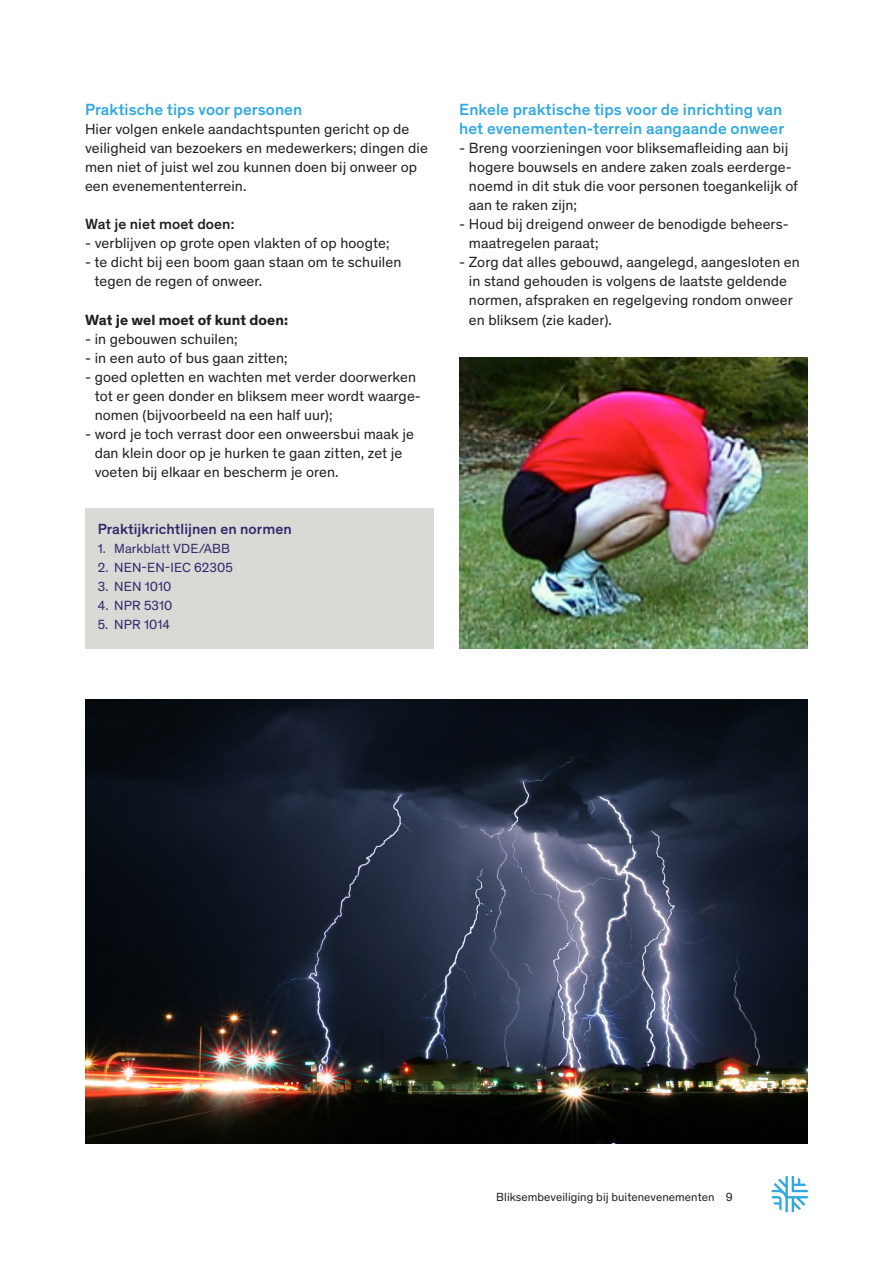
<style>
.page{position:relative;width:893px;height:1263px;background:#fff}
.page>*{position:absolute;margin:0;border:0;box-sizing:border-box;transform-origin:0 0}
.Tussenkop{font:500 16.5px/19px "Theinhardt";letter-spacing:.005em;color:#31a9e0}
.Platte_tekst_10{font:15px/19px "Theinhardt";letter-spacing:.005em;color:#231f20}
.Kadertekst{font:500 15px "Theinhardt";letter-spacing:.005em;color:#35276a}
.Platte_tekst_10-2{font:700 15px "Theinhardt";letter-spacing:.005em;color:#231f20}
.Platte_tekst_10-3{font:500 15px "Theinhardt";letter-spacing:.005em;color:#231f20}
.Kadertekst-2{font:13.5px "Theinhardt";letter-spacing:.005em;color:#35276a}
.Voetregel{font:12px "Theinhardt";letter-spacing:.005em;color:#231f20}
</style>
<div class="page">
<img style="left:85px;top:699px;width:723px;height:445px">
<img style="left:459px;top:357px;width:349px;height:291px">
<div style="left:85px;top:508px;width:349px;height:140px;background:#d9d9d6"></div>
<svg style="left:771px;top:1176px;width:37px;height:36px"></svg>
<p class="Tussenkop" style="left:85px;top:99px;width:219px">Praktische tips voor personen</p>
<p class="Platte_tekst_10" style="left:85px;top:119px;width:344px">Hier volgen enkele aandachtspunten gericht op de veiligheid van bezoekers en medewerkers; dingen die men niet of juist wel zou kunnen doen bij onweer op een evenemententerrein.</p>
<p class="Platte_tekst_10-3" style="left:85px;top:213px;width:151px">Wat je niet moet doen:</p>
<p class="Platte_tekst_10" style="left:85px;top:233px;width:306px">- verblijven op grote open vlakten of op hoogte;</p>
<p class="Platte_tekst_10" style="left:94px;top:252px;width:308px;text-indent:-9px">- te dicht bij een boom gaan staan om te schuilen tegen de regen of onweer.</p>
<p class="Platte_tekst_10-2" style="left:85px;top:308px;width:205px">Wat je wel moet of kunt doen:</p>
<p class="Platte_tekst_10" style="left:85px;top:328px;width:154px">- in gebouwen schuilen;</p>
<p class="Platte_tekst_10" style="left:85px;top:347px;width:204px">- in een auto of bus gaan zitten;</p>
<p class="Platte_tekst_10" style="left:95px;top:366px;width:328px;text-indent:-10px">- goed opletten en wachten met verder doorwerken tot er geen donder en bliksem meer wordt waarge&shy;nomen (bijvoorbeeld na een half uur);</p>
<p class="Platte_tekst_10" style="left:95px;top:423px;width:321px;text-indent:-10px">- word je toch verrast door een onweersbui maak je dan klein door op je hurken te gaan zitten, zet je voeten bij elkaar en bescherm je oren.</p>
<p class="Kadertekst" style="left:98px;top:518px;width:195px">Praktijkrichtlijnen en normen</p>
<p class="Kadertekst-2" style="left:98px;top:539px;width:134px">1. Markblatt VDE/ABB</p>
<p class="Kadertekst-2" style="left:98px;top:558px;width:137px">2. NEN-EN-IEC 62305</p>
<p class="Kadertekst-2" style="left:98px;top:577px;width:75px">3. NEN 1010</p>
<p class="Kadertekst-2" style="left:98px;top:596px;width:76px">4. NPR 5310</p>
<p class="Kadertekst-2" style="left:98px;top:615px;width:74px">5. NPR 1014</p>
<p class="Tussenkop" style="left:459px;top:99px;width:327px">Enkele praktische tips voor de inrichting van het evenementen-terrein aangaande onweer</p>
<p class="Platte_tekst_10" style="left:469px;top:138px;width:331px;text-indent:-10px">- Breng voorzieningen voor bliksemafleiding aan bij hogere bouwsels en andere zaken zoals eerderge&shy;noemd in dit stuk die voor personen toegankelijk of aan te raken zijn;</p>
<p class="Platte_tekst_10" style="left:469px;top:214px;width:321px;text-indent:-10px">- Houd bij dreigend onweer de benodigde beheers&shy;maatregelen paraat;</p>
<p class="Platte_tekst_10" style="left:469px;top:252px;width:332px;text-indent:-10px">- Zorg dat alles gebouwd, aangelegd, aangesloten en in stand gehouden is volgens de laatste geldende normen, afspraken en regelgeving rondom onweer en bliksem (zie kader).</p>
<p class="Voetregel" style="left:496px;top:1188px;width:238px">Bliksembeveiliging bij buitenevenementen 9</p>
</div>
